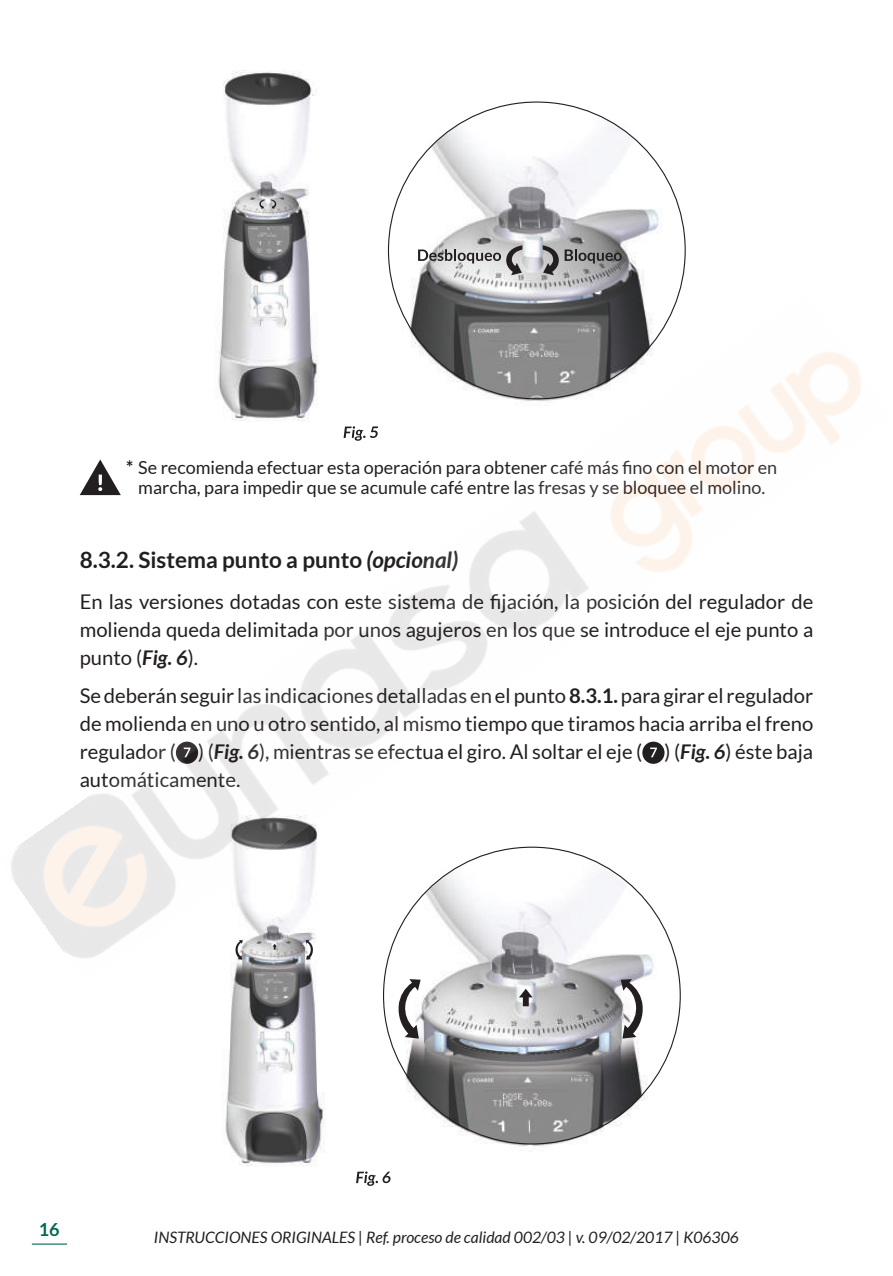
<style>
.page{position:relative;width:893px;height:1276px;background:#fff}
.page>*{position:absolute;margin:0;border:0;box-sizing:border-box;transform-origin:0 0}
.t1{font:700 22.5px "Lato";color:#231f20}
.t2{font:20.25px/28.1px "Lato";color:#231f20;text-align:justify}
.t3{font:18px/20.2px "Lato";color:#231f20;text-align:center}
.t4{font:700 18px "Lato";color:#006951}
.t5{font:italic 15.75px "Lato";color:#231f20}
.s1{font-weight:700}
.s2{font-style:italic}
.s3{font-weight:700;font-style:italic}
</style>
<div class="page">
<hr style="left:32px;top:1243px;width:35px;height:1px;background:#006951">
<img style="left:387px;top:103px;width:299px;height:191px">
<img style="left:223px;top:70px;width:93px;height:224px">
<svg style="left:565px;top:249px;width:57px;height:14px"></svg>
<svg style="left:418px;top:245px;width:104px;height:30px"></svg>
<svg style="left:543px;top:245px;width:16px;height:30px"></svg>
<svg style="left:259px;top:199px;width:5px;height:10px"></svg>
<svg style="left:271px;top:199px;width:5px;height:10px"></svg>
<img style="left:383px;top:981px;width:298px;height:166px">
<img style="left:225px;top:981px;width:100px;height:185px">
<svg style="left:356px;top:1171px;width:34px;height:15px"></svg>
<svg style="left:519px;top:988px;width:14px;height:18px"></svg>
<svg style="left:398px;top:981px;width:23px;height:57px"></svg>
<svg style="left:621px;top:981px;width:23px;height:57px"></svg>
<img style="left:11px;top:294px;width:850px;height:687px">
<p class="t3" style="left:126px;top:457px;width:653px"><span class="s1">*</span> Se recomienda efectuar esta operación para obtener café más fino con el motor en marcha, para impedir que se acumule café entre las fresas y se bloquee el molino.</p>
<p class="t1" style="left:80px;top:547px;width:380px">8.3.2. Sistema punto a punto <span class="s2">(opcional)</span></p>
<p class="t2" style="left:80px;top:587px;width:735px">En las versiones dotadas con este sistema de fijación, la posición del regulador de molienda queda delimitada por unos agujeros en los que se introduce el eje punto a punto (<span class="s3">Fig. 6</span>).</p>
<p class="t2" style="left:80px;top:681px;width:735px">Se deberán seguir las indicaciones detalladas en el punto <span class="s1">8.3.1.</span> para girar el regulador de molienda en uno u otro sentido, al mismo tiempo que tiramos hacia arriba el freno regulador ( ) (<span class="s3">Fig. 6</span>), mientras se efectua el giro. Al soltar el eje ( ) (<span class="s3">Fig. 6</span>) éste baja automáticamente.</p>
<p class="t4" style="left:39px;top:1219px;width:22px">16</p>
<p class="t5" style="left:154px;top:1229px;width:587px">INSTRUCCIONES ORIGINALES | Ref. proceso de calidad 002/03 | v. 09/02/2017 | K06306</p>
</div>
